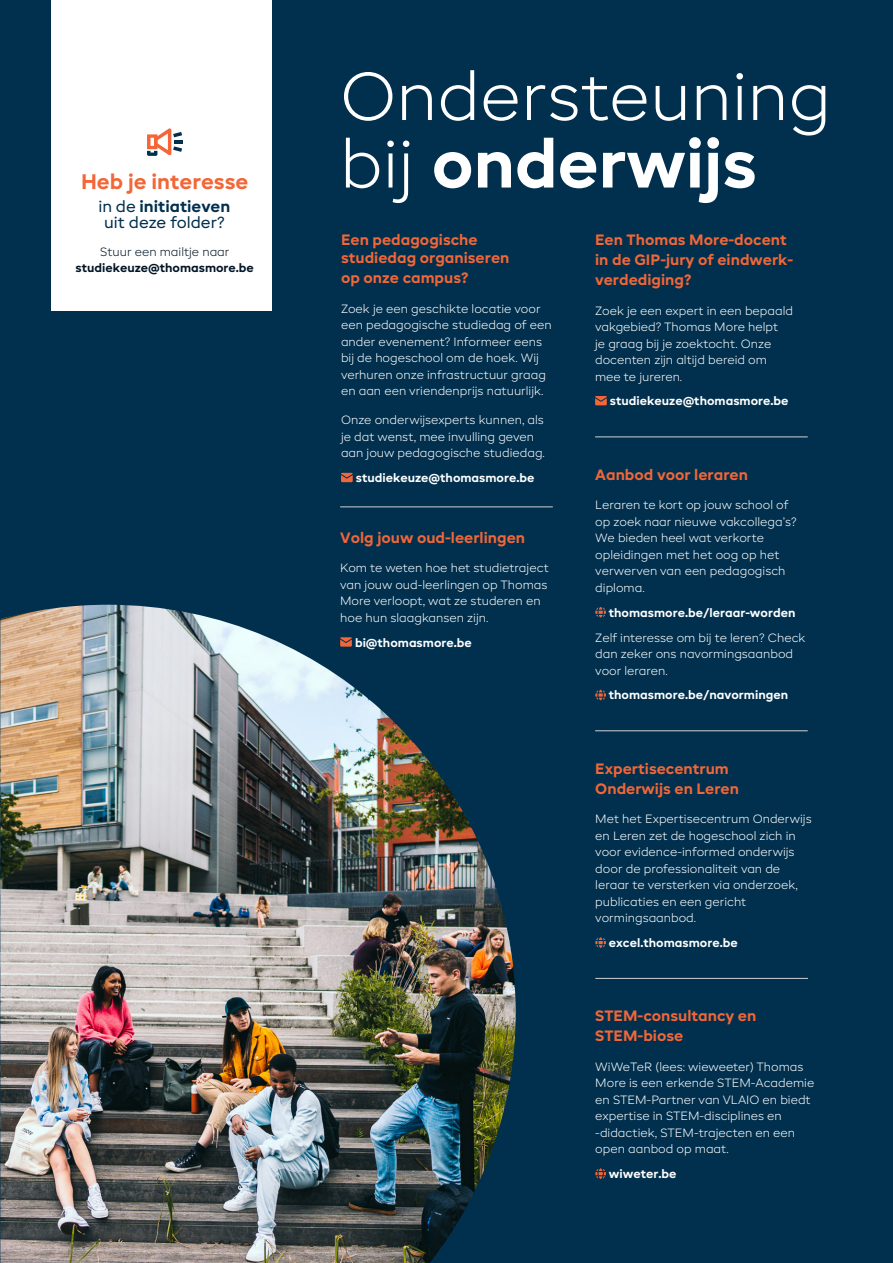
<style>
.page{position:relative;width:893px;height:1263px;background:#00304e}
.page>*{position:absolute;margin:0;border:0;box-sizing:border-box;transform-origin:0 0}
.Title_35pt{font:300 67.5px/67.5px "TM Candor";color:#fff}
.t1{font:700 21px "TM Candor";color:#f26637}
.t2{font:700 16.05px "TM Candor";color:#00304e}
.t3{font:16.05px "TM Candor";color:#00304e}
.SUB_TTL_10pt_ORANGE{font:700 15px/20px "TM Candor";color:#f26637}
.BODY_8pt_WHITE_3mm_s{font:300 12px/16.5px "TM Candor";color:#fff}
.LINK___INTERNATIONAL{font:700 12px "TM Candor";color:#fff}
.BODY_8pt_WHITE_3mm_s-2{font:700 12px "TM Candor";color:#fff}
.t4{font:700 12px "TM Candor";color:#001424}
.t5{font:300 12px "TM Candor";color:#001424}
.s1{font-weight:400}
.s2{font-weight:700}
</style>
<div class="page">
<img style="left:0;top:605px;width:516px;height:658px">
<svg style="left:341px;top:473px;width:12px;height:9px"></svg>
<div style="left:51px;top:0;width:220px;height:310px;background:#fff"></div>
<svg style="left:147px;top:128px;width:36px;height:28px"></svg>
<svg style="left:595px;top:396px;width:12px;height:9px"></svg>
<hr style="left:595px;top:436px;width:213px;height:1px;background:#d1d2d4">
<svg style="left:595px;top:607px;width:11px;height:10px"></svg>
<svg style="left:595px;top:690px;width:11px;height:10px"></svg>
<svg style="left:595px;top:1168px;width:11px;height:11px"></svg>
<svg style="left:595px;top:937px;width:11px;height:11px"></svg>
<svg style="left:340px;top:637px;width:12px;height:10px"></svg>
<hr style="left:595px;top:730px;width:213px;height:1px;background:#d1d2d4">
<hr style="left:595px;top:978px;width:213px;height:1px;background:#d1d2d4">
<hr style="left:340px;top:506px;width:213px;height:1px;background:#d1d2d4">
<p class="t1" style="left:81px;top:168px;width:169px">Heb je interesse</p>
<p class="t2" style="left:98px;top:196px;width:134px"><span class="s1">in de</span> initiatieven</p>
<p class="t3" style="left:104px;top:213px;width:122px">uit deze folder?</p>
<p class="t5" style="left:100px;top:244px;width:131px">Stuur een mailtje naar</p>
<p class="t4" style="left:76px;top:261px;width:180px">studiekeuze@thomasmore.be</p>
<p class="Title_35pt" style="left:340px;top:62px;width:493px">Ondersteuning bij <span class="s2">onderwijs</span></p>
<p class="SUB_TTL_10pt_ORANGE" style="left:341px;top:231px;width:170px;line-height:18px">Een pedagogische studiedag organiseren</p>
<p class="SUB_TTL_10pt_ORANGE" style="left:341px;top:268px;width:129px">op onze campus?</p>
<p class="BODY_8pt_WHITE_3mm_s" style="left:341px;top:300px;width:212px">Zoek je een geschikte locatie voor een pedagogische studiedag of een ander evenement? Informeer eens bij de hogeschool om de hoek. Wij verhuren onze infrastructuur graag en aan een vriendenprijs natuurlijk.</p>
<p class="BODY_8pt_WHITE_3mm_s" style="left:341px;top:412px;width:205px">Onze onderwijsexperts kunnen, als je dat wenst, mee invulling geven aan jouw pedagogische studiedag.</p>
<p class="BODY_8pt_WHITE_3mm_s-2" style="left:356px;top:471px;width:180px">studiekeuze@thomasmore.be</p>
<p class="SUB_TTL_10pt_ORANGE" style="left:340px;top:528px;width:186px">Volg jouw oud-leerlingen</p>
<p class="BODY_8pt_WHITE_3mm_s" style="left:340px;top:560px;width:210px">Kom te weten hoe het studietraject van jouw oud-leerlingen op Thomas<br>More verloopt, wat ze studeren en hoe hun slaagkansen zijn.</p>
<p class="BODY_8pt_WHITE_3mm_s-2" style="left:355px;top:635px;width:118px">bi@thomasmore.be</p>
<p class="SUB_TTL_10pt_ORANGE" style="left:595px;top:230px;width:199px">Een Thomas More-docent in de GIP-jury of eindwerk&shy;verdediging?</p>
<p class="BODY_8pt_WHITE_3mm_s" style="left:595px;top:302px;width:199px">Zoek je een expert in een bepaald vakgebied? Thomas More helpt<br>je graag bij je zoektocht. Onze docenten zijn altijd bereid om mee te jureren.</p>
<p class="BODY_8pt_WHITE_3mm_s-2" style="left:610px;top:394px;width:180px">studiekeuze@thomasmore.be</p>
<p class="SUB_TTL_10pt_ORANGE" style="left:595px;top:465px;width:154px">Aanbod voor leraren</p>
<p class="BODY_8pt_WHITE_3mm_s" style="left:595px;top:497px;width:203px">Leraren te kort op jouw school of op zoek naar nieuwe vakcollega’s?<br>We bieden heel wat verkorte opleidingen met het oog op het verwerven van een pedagogisch diploma.</p>
<p class="LINK___INTERNATIONAL" style="left:609px;top:605px;width:188px">thomasmore.be/leraar-worden</p>
<p class="BODY_8pt_WHITE_3mm_s" style="left:595px;top:629px;width:212px">Zelf interesse om bij te leren? Check dan zeker ons navormingsaanbod voor leraren.</p>
<p class="LINK___INTERNATIONAL" style="left:609px;top:688px;width:181px">thomasmore.be/navormingen</p>
<p class="SUB_TTL_10pt_ORANGE" style="left:595px;top:759px;width:145px">Expertisecentrum<br>Onderwijs en Leren</p>
<p class="BODY_8pt_WHITE_3mm_s" style="left:595px;top:810px;width:218px">Met het Expertisecentrum Onderwijs en Leren zet de hogeschool zich in voor evidence-informed onderwijs door de professionaliteit van de leraar te versterken via onderzoek, publicaties en een gericht vormingsaanbod.</p>
<p class="LINK___INTERNATIONAL" style="left:609px;top:935px;width:130px">excel.thomasmore.be</p>
<p class="SUB_TTL_10pt_ORANGE" style="left:595px;top:1006px;width:163px">STEM-consultancy en<br>STEM-biose</p>
<p class="BODY_8pt_WHITE_3mm_s" style="left:595px;top:1058px;width:220px">WiWeTeR (lees: wieweeter) Thomas<br>More is een erkende STEM-Academie en STEM-Partner van VLAIO en biedt expertise in STEM-disciplines en -didactiek, STEM-trajecten en een open aanbod op maat.</p>
<p class="LINK___INTERNATIONAL" style="left:609px;top:1166px;width:69px">wiweter.be</p>
</div>
